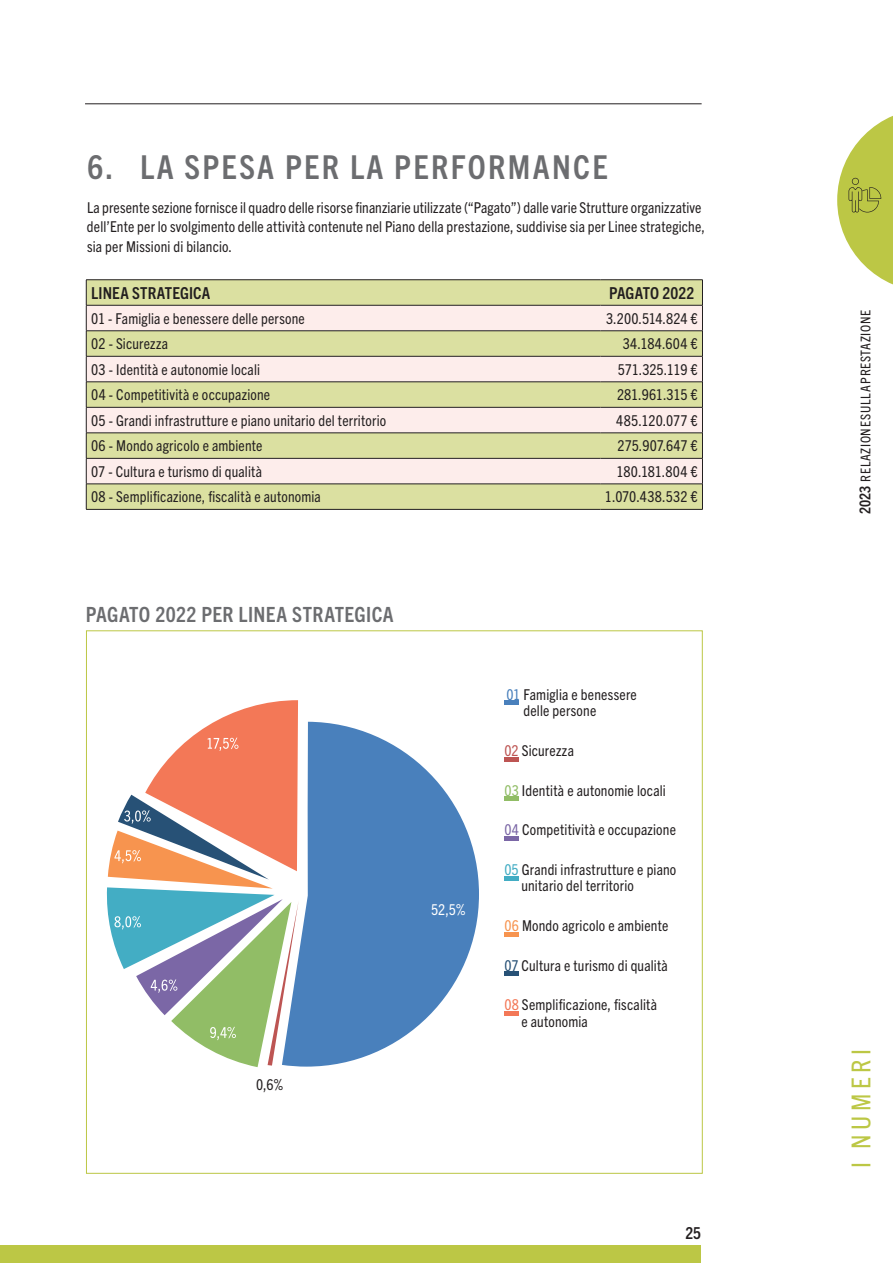
<style>
.page{position:relative;width:893px;height:1263px;background:#fff}
.page>*{position:absolute;margin:0;border:0;box-sizing:border-box;transform-origin:0 0}
.t1{font:700 condensed 33px "Trade Gothic Next LT Pro";letter-spacing:.07em;color:#6c6d70}
.t2{font:condensed 26.1px "Trade Gothic Next LT Pro";letter-spacing:.17em;color:#bcc745}
.t3{font:700 condensed 21px "Trade Gothic Next LT Pro";letter-spacing:.015em;color:#6c6d70}
.t4{font:700 condensed 16.5px "Trade Gothic Next LT Pro";letter-spacing:.01em;color:#231f20}
.t5{font:condensed 15px/16.5px "Trade Gothic Next LT Pro";letter-spacing:.015em;color:#231f20}
.t6{font:condensed 15px "Trade Gothic Next LT Pro";letter-spacing:-.015em;color:#231f20}
.t7{font:condensed 15px "Trade Gothic Next LT Pro";letter-spacing:-.01em;color:#231f20}
.t8{font:condensed 15px "Trade Gothic Next LT Pro";letter-spacing:-.005em;color:#231f20}
.t9{font:condensed 15px "Trade Gothic Next LT Pro";color:#fff}
.t10{font:condensed 13.5px "Trade Gothic Next LT Pro";letter-spacing:.05em;color:#231f20}
.s1{color:#4980bc}
.s2{color:#bd5553}
.s3{color:#91bd66}
.s4{color:#7b67a6}
.s5{color:#43adc4}
.s6{color:#f7944f}
.s7{color:#275176}
.s8{color:#f37857}
.s9{font-weight:700;font-size:15px}
</style>
<div class="page">
<div style="left:0;top:1245px;width:701px;height:18px;background:#bcc745"></div>
<svg style="left:837px;top:116px;width:56px;height:169px"></svg>
<div style="left:87px;top:280px;width:615px;height:229px;background:#dbe0a1"></div>
<svg style="left:87px;top:306px;width:615px;height:178px;background:#ebe4c8"></svg>
<svg style="left:86px;top:280px;width:1px;height:229px"></svg>
<svg style="left:702px;top:280px;width:1px;height:229px"></svg>
<hr style="left:86px;top:279px;width:515px;height:1px;background:#231f20">
<hr style="left:601px;top:279px;width:102px;height:1px;background:#231f20">
<hr style="left:86px;top:305px;width:515px;height:1px;background:#231f20">
<hr style="left:601px;top:305px;width:102px;height:1px;background:#231f20">
<hr style="left:86px;top:330px;width:515px;height:1px;background:#231f20">
<hr style="left:601px;top:330px;width:102px;height:1px;background:#231f20">
<hr style="left:86px;top:356px;width:515px;height:1px;background:#231f20">
<hr style="left:601px;top:356px;width:102px;height:1px;background:#231f20">
<hr style="left:86px;top:382px;width:515px;height:1px;background:#231f20">
<hr style="left:601px;top:382px;width:102px;height:1px;background:#231f20">
<hr style="left:86px;top:407px;width:515px;height:1px;background:#231f20">
<hr style="left:601px;top:407px;width:102px;height:1px;background:#231f20">
<hr style="left:86px;top:433px;width:515px;height:1px;background:#231f20">
<hr style="left:601px;top:433px;width:102px;height:1px;background:#231f20">
<hr style="left:86px;top:458px;width:515px;height:1px;background:#231f20">
<hr style="left:601px;top:458px;width:102px;height:1px;background:#231f20">
<hr style="left:86px;top:484px;width:515px;height:1px;background:#231f20">
<hr style="left:601px;top:484px;width:102px;height:1px;background:#231f20">
<hr style="left:86px;top:509px;width:515px;height:1px;background:#231f20">
<hr style="left:601px;top:509px;width:102px;height:1px;background:#231f20">
<svg style="left:299px;top:722px;width:180px;height:344px;fill:#4980bc"></svg>
<hr style="left:504px;top:701px;width:15px;height:4px;background:#4980bc">
<hr style="left:504px;top:757px;width:15px;height:4px;background:#bd5553">
<hr style="left:504px;top:797px;width:15px;height:4px;background:#91bd66">
<hr style="left:504px;top:836px;width:15px;height:4px;background:#7b67a6">
<hr style="left:504px;top:876px;width:15px;height:4px;background:#43adc4">
<hr style="left:504px;top:932px;width:15px;height:4px;background:#f7944f">
<hr style="left:504px;top:972px;width:15px;height:4px;background:#275176">
<hr style="left:504px;top:1012px;width:15px;height:4px;background:#f37857">
<svg style="left:106px;top:700px;width:193px;height:367px"></svg>
<hr style="left:85px;top:103px;width:617px;height:1px;background:#231f20">
<h1 class="t1" style="left:87px;top:144px;width:522px">6. LA SPESA PER LA PERFORMANCE</h1>
<p class="t5" style="left:87px;top:196px;width:619px;line-height:19.5px">La presente sezione fornisce il quadro delle risorse finanziarie utilizzate (“Pagato”) dalle varie Strutture organizzative dell’Ente per lo svolgimento delle attività contenute nel Piano della prestazione, suddivise sia per Linee strategiche, sia per Missioni di bilancio.</p>
<p class="t4" style="left:91px;top:282px;width:121px">LINEA STRATEGICA</p>
<p class="t4" style="left:609px;top:282px;width:87px">PAGATO 2022</p>
<p class="t5" style="left:91px;top:309px;width:215px">01 - Famiglia e benessere delle persone</p>
<p class="t7" style="left:606px;top:308px;width:93px">3.200.514.824 €</p>
<p class="t5" style="left:91px;top:335px;width:78px">02 - Sicurezza</p>
<p class="t5" style="left:623px;top:335px;width:76px">34.184.604 €</p>
<p class="t5" style="left:91px;top:360px;width:170px">03 - Identità e autonomie locali</p>
<p class="t6" style="left:618px;top:359px;width:81px">571.325.119 €</p>
<p class="t5" style="left:91px;top:386px;width:180px">04 - Competitività e occupazione</p>
<p class="t6" style="left:617px;top:385px;width:82px">281.961.315 €</p>
<p class="t5" style="left:91px;top:411px;width:296px">05 - Grandi infrastrutture e piano unitario del territorio</p>
<p class="t5" style="left:616px;top:411px;width:83px">485.120.077 €</p>
<p class="t5" style="left:91px;top:437px;width:173px">06 - Mondo agricolo e ambiente</p>
<p class="t8" style="left:618px;top:436px;width:82px">275.907.647 €</p>
<p class="t5" style="left:91px;top:462px;width:172px">07 - Cultura e turismo di qualità</p>
<p class="t5" style="left:617px;top:462px;width:83px">180.181.804 €</p>
<p class="t5" style="left:91px;top:488px;width:231px">08 - Semplificazione, fiscalità e autonomia</p>
<p class="t5" style="left:605px;top:488px;width:94px">1.070.438.532 €</p>
<h3 class="t3" style="left:86px;top:600px;width:309px">PAGATO 2022 PER LINEA STRATEGICA</h3>
<p class="t5" style="left:256px;top:1075px;width:29px">0,6%</p>
<p class="t9" style="left:431px;top:899px;width:36px">52,5%</p>
<p class="t5" style="left:523px;top:685px;width:115px;text-indent:-17px"><span class="s1">01</span> Famiglia e benessere delle persone</p>
<p class="t5" style="left:504px;top:741px;width:71px"><span class="s2">02</span> Sicurezza</p>
<p class="t5" style="left:504px;top:781px;width:163px"><span class="s3">03</span> Identità e autonomie locali</p>
<p class="t5" style="left:504px;top:820px;width:173px"><span class="s4">04</span> Competitività e occupazione</p>
<p class="t5" style="left:521px;top:860px;width:156px;text-indent:-17px"><span class="s5">05</span> Grandi infrastrutture e piano unitario del territorio</p>
<p class="t5" style="left:504px;top:916px;width:166px"><span class="s6">06</span> Mondo agricolo e ambiente</p>
<p class="t5" style="left:504px;top:956px;width:165px"><span class="s7">07</span> Cultura e turismo di qualità</p>
<p class="t5" style="left:521px;top:996px;width:137px;text-indent:-17px"><span class="s8">08</span> Semplificazione, fiscalità e autonomia</p>
<p class="t4" style="left:685px;top:1221px;width:17px">25</p>
<p class="t10" style="left:856px;top:514px;width:206px;rotate:-90deg"><span class="s9">2023</span> RELAZIONE SULLA PRESTAZIONE</p>
<h2 class="t2" style="left:843px;top:1168px;width:120px;rotate:-90deg">I NUMERI</h2>
</div>
